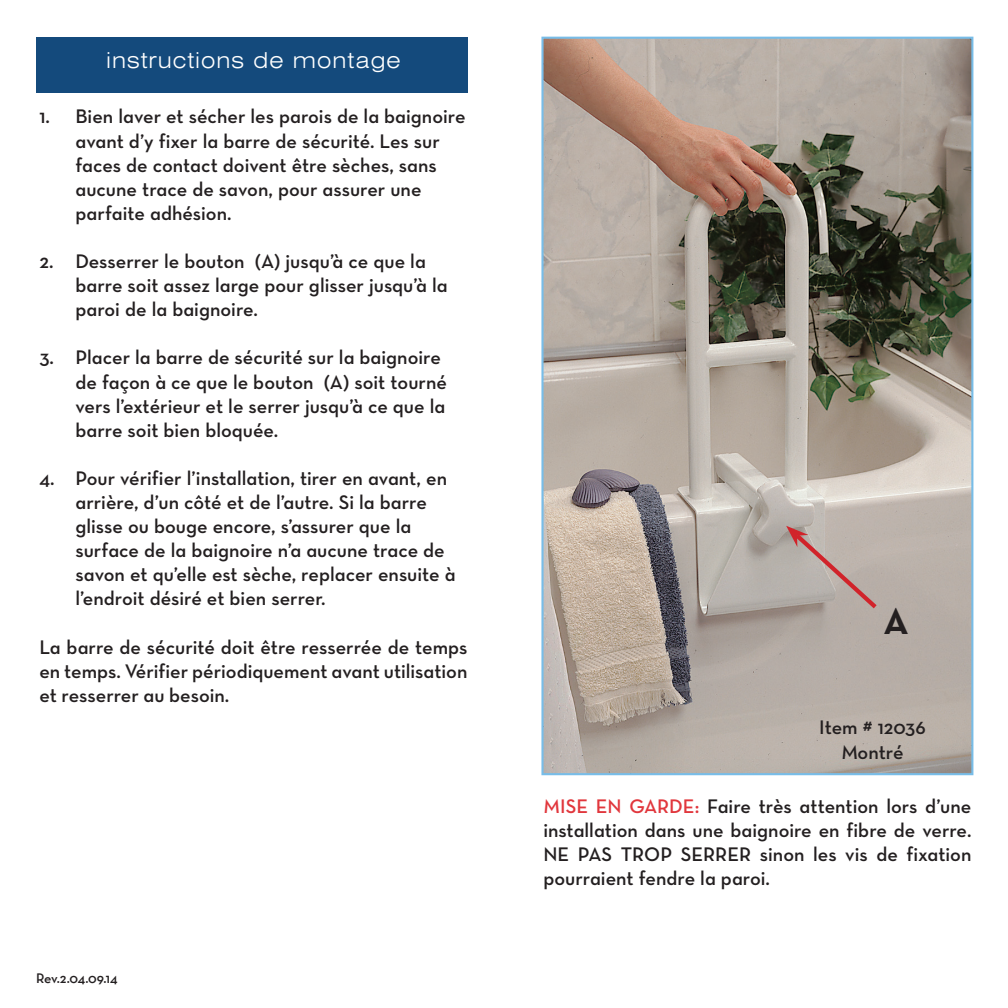
<style>
.page{position:relative;width:1008px;height:1008px;background:#fff}
.page>*{position:absolute;margin:0;border:0;box-sizing:border-box;transform-origin:0 0}
.t1{font:700 38.2px "Neutraface Text TT";color:#231f20}
.t2{font:300 expanded 22px "Swiss 721 BT";letter-spacing:.05em;color:#fff}
.t3{font:20px/24px "Neutraface Text Demi Alt";color:#231f20}
.Copy_of_Normal{font:14px "Neutraface Text TT Demi Alt";letter-spacing:-.015em;color:#231f20}
.s1{color:#e1373d}
</style>
<div class="page">
<img style="left:544px;top:40px;width:426px;height:732px">
<div style="left:541px;top:37px;width:432px;height:738px;border:2px solid #78bde8"></div>
<svg style="left:786px;top:526px;width:95px;height:87px;background:#b9a5a0"></svg>
<div style="left:36px;top:37px;width:432px;height:55px;background:#144a7c"></div>
<p class="t2" style="left:106px;top:47px;width:296px">instructions de montage</p>
<p class="t3" style="left:75px;top:104px;width:392px;text-indent:-36px">1. Bien laver et sécher les parois de la baignoire avant d’y fixer la barre de sécurité. Les sur faces de contact doivent être sèches, sans aucune trace de savon, pour assurer une parfaite adhésion.</p>
<p class="t3" style="left:75px;top:249px;width:374px;text-indent:-36px">2. Desserrer le bouton (A) jusqu’à ce que la barre soit assez large pour glisser jusqu’à la</p>
<p class="t3" style="left:75px;top:297px;width:184px">paroi de la baignoire.</p>
<p class="t3" style="left:75px;top:345px;width:373px;text-indent:-36px">3. Placer la barre de sécurité sur la baignoire de façon à ce que le bouton (A) soit tourné vers l’extérieur et le serrer jusqu’à ce que la barre soit bien bloquée.</p>
<p class="t3" style="left:39px;top:466px;width:409px">4. Pour vérifier l’installation, tirer en avant, en</p>
<p class="t3" style="left:75px;top:490px;width:382px">arrière, d’un côté et de l’autre. Si la barre glisse ou bouge encore, s’assurer que la surface de la baignoire n’a aucune trace de savon et qu’elle est sèche, replacer ensuite à l’endroit désiré et bien serrer.</p>
<p class="t3" style="left:39px;top:635px;width:430px;text-align:justify">La barre de sécurité doit être resserrée de temps en temps. Vérifier périodiquement avant utilisation et resserrer au besoin.</p>
<p class="Copy_of_Normal" style="left:36px;top:969px;width:83px">Rev.2.04.09.14</p>
<p class="t1" style="left:884px;top:596px;width:27px">A</p>
<p class="t3" style="left:819px;top:715px;width:108px;text-align:center">Item # 12036<br>Montré</p>
<p class="t3" style="left:543px;top:794px;width:430px;text-align:justify"><span class="s1">MISE EN GARDE:</span> Faire très attention lors d’une installation dans une baignoire en fibre de verre.<br>NE PAS TROP SERRER sinon les vis de fixation pourraient fendre la paroi.</p>
</div>
